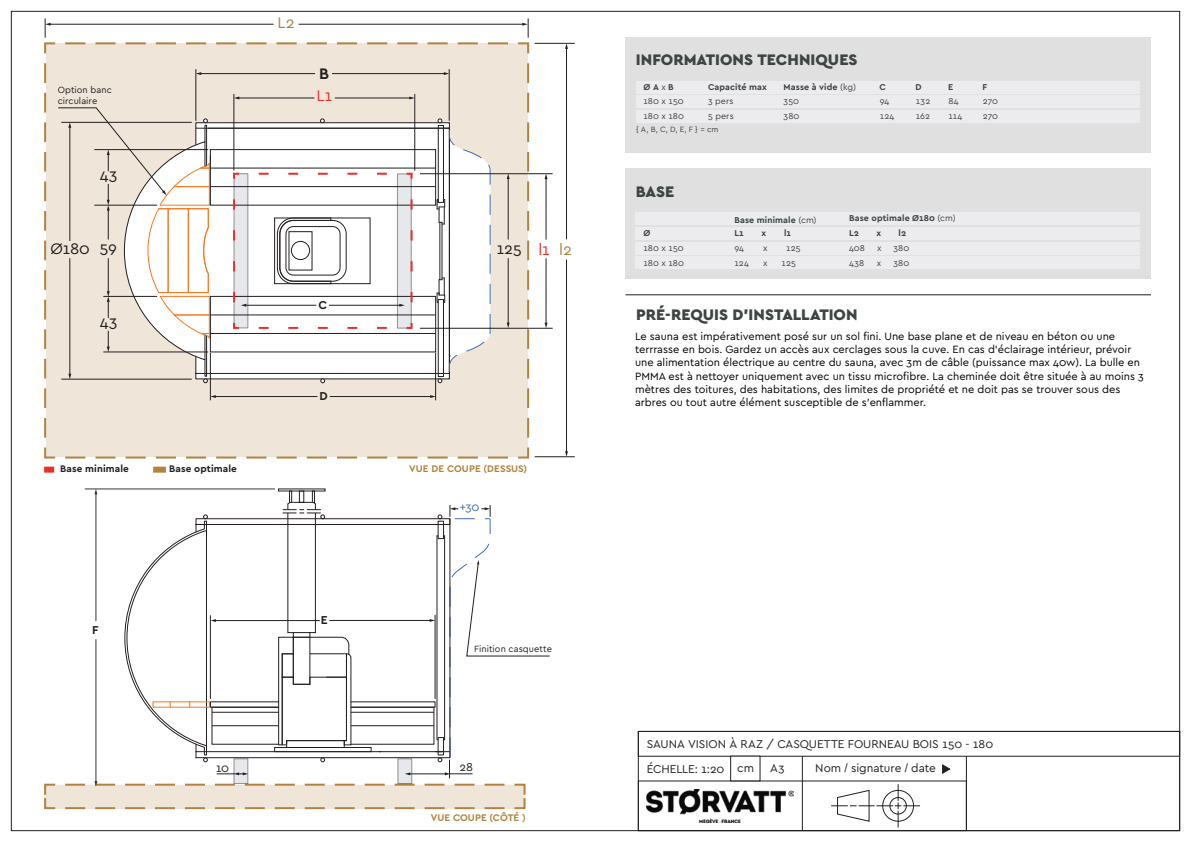
<style>
.page{position:relative;width:1191px;height:842px;background:#fff}
.page>*{position:absolute;margin:0;border:0;box-sizing:border-box;transform-origin:0 0}
.t1{font:900 16px "Cera PRO";letter-spacing:-.005em;color:#3e4444}
.t2{font:16px "Cera PRO";letter-spacing:-.005em;color:#231f20}
.t3{font:16px "Cera PRO";color:#b18240}
.t4{font:16px "Cera PRO";color:#ea2e2e}
.t5{font:700 16px "Cera PRO";color:#231f20}
.t6{font:12px "Cera PRO";color:#231f20}
.t7{font:700 12px "Cera PRO";color:#231f20}
.t8{font:12px "Cera PRO";color:#406eb1}
.t9{font:11.8px/23.9px "Cera PRO";letter-spacing:-.005em;color:#231f20}
.t10{font:11px/13.2px "Cera PRO";color:#000}
.t11{font:700 10px "Cera PRO";letter-spacing:.005em;color:#b18240}
.t12{font:700 10px "Cera PRO";letter-spacing:.01em;color:#231f20}
.t13{font:9.4px/11.3px "Cera PRO";letter-spacing:.005em;color:#231f20}
.t14{font:8.9px/15.1px "Cera PRO";letter-spacing:.01em;color:#3e4444}
.t15{font:700 8.9px/13.7px "Cera PRO";letter-spacing:.015em;color:#3e4444}
.t16{font:8px "Cera PRO";color:#3e4444}
.s1{color:#ea2e2e}
.s2{font-weight:400}
.s3{font-family:"Arial"}
</style>
<div class="page">
<hr style="left:534px;top:43px;width:41px;height:1px;background:#231f20">
<hr style="left:534px;top:457px;width:41px;height:1px;background:#231f20">
<hr style="left:566px;top:48px;width:1px;height:191px;background:#231f20">
<svg style="left:565px;top:43px;width:3px;height:6px"></svg>
<hr style="left:420px;top:174px;width:132px;height:1px;background:#231f20">
<hr style="left:546px;top:178px;width:1px;height:62px;background:#231f20">
<hr style="left:566px;top:259px;width:1px;height:193px;background:#231f20">
<svg style="left:565px;top:451px;width:3px;height:6px"></svg>
<hr style="left:546px;top:258px;width:1px;height:66px;background:#231f20">
<hr style="left:420px;top:328px;width:132px;height:1px;background:#231f20">
<svg style="left:44px;top:467px;width:11px;height:6px"></svg>
<div style="left:153px;top:467px;width:13px;height:6px;background:#b18240"></div>
<div style="left:625px;top:38px;width:525px;height:115px;background:#e1e0e0"></div>
<div style="left:636px;top:81px;width:503px;height:12px;background:#ececef"></div>
<div style="left:636px;top:96px;width:503px;height:12px;background:#ececef"></div>
<div style="left:636px;top:110px;width:503px;height:12px;background:#ececef"></div>
<div style="left:625px;top:169px;width:525px;height:110px;background:#e1e0e0"></div>
<div style="left:636px;top:213px;width:503px;height:12px;background:#ececef"></div>
<div style="left:636px;top:227px;width:503px;height:13px;background:#ececef"></div>
<div style="left:636px;top:242px;width:503px;height:12px;background:#ececef"></div>
<div style="left:636px;top:257px;width:503px;height:12px;background:#ececef"></div>
<hr style="left:625px;top:294px;width:526px;height:1px;background:#231f20">
<svg style="left:831px;top:784px;width:89px;height:43px"></svg>
<div style="left:638px;top:780px;width:329px;height:51px;border:1px solid #231f20"></div>
<hr style="left:802px;top:756px;width:1px;height:75px;background:#231f20">
<hr style="left:966px;top:756px;width:1px;height:75px;background:#231f20">
<div style="left:638px;top:731px;width:542px;height:26px;border:1px solid #231f20"></div>
<svg style="left:942px;top:764px;width:9px;height:10px"></svg>
<img style="left:646px;top:789px;width:147px;height:33px">
<svg style="left:44px;top:489px;width:506px;height:321px"></svg>
<svg style="left:44px;top:18px;width:486px;height:441px"></svg>
<div style="left:291px;top:241px;width:19px;height:19px;border:1px solid #231f20;border-radius:50%"></div>
<div style="left:730px;top:756px;width:30px;height:25px;background:#fff"></div>
<p class="t13" style="left:58px;top:84px;width:56px">Option banc circulaire</p>
<h1 class="t3" style="left:277px;top:12px;width:19px">L2</h1>
<h1 class="t5" style="left:319px;top:63px;width:11px">B</h1>
<h1 class="t4" style="left:316px;top:85px;width:17px">L1</h1>
<h1 class="t2" style="left:100px;top:164px;width:19px">43</h1>
<h1 class="t2" style="left:51px;top:238px;width:41px">Ø180</h1>
<h1 class="t2" style="left:100px;top:237px;width:18px">59</h1>
<h1 class="t2" style="left:496px;top:238px;width:55px">125 <span class="s1">l1</span></h1>
<h1 class="t3" style="left:559px;top:238px;width:14px">l2</h1>
<h1 class="t2" style="left:100px;top:311px;width:19px">43</h1>
<p class="t7" style="left:318px;top:297px;width:10px">C</p>
<p class="t7" style="left:320px;top:388px;width:10px">D</p>
<p class="t12" style="left:60px;top:462px;width:70px">Base minimale</p>
<p class="t12" style="left:169px;top:462px;width:69px">Base optimale</p>
<p class="t11" style="left:409px;top:462px;width:120px">VUE DE COUPE (DESSUS)</p>
<p class="t8" style="left:459px;top:499px;width:22px">+30</p>
<p class="t7" style="left:92px;top:622px;width:8px">F</p>
<p class="t7" style="left:321px;top:612px;width:8px">E</p>
<p class="t13" style="left:474px;top:643px;width:79px">Finition casquette</p>
<p class="t6" style="left:216px;top:760px;width:15px">10</p>
<p class="t6" style="left:459px;top:759px;width:15px">28</p>
<p class="t11" style="left:431px;top:811px;width:97px">VUE COUPE (CÔTÉ )</p>
<h1 class="t1" style="left:636px;top:49px;width:223px">INFORMATIONS TECHNIQUES</h1>
<p class="t15" style="left:643px;top:79px;width:32px">Ø A <span class="s2">x</span> B</p>
<p class="t15" style="left:708px;top:79px;width:60px">Capacité max</p>
<p class="t15" style="left:783px;top:79px;width:74px">Masse à vide <span class="s2">(kg)</span></p>
<p class="t14" style="left:643px;top:93px;width:42px">180 x 150</p>
<p class="t14" style="left:708px;top:93px;width:27px">3 pers</p>
<p class="t14" style="left:783px;top:93px;width:17px">350</p>
<p class="t14" style="left:643px;top:108px;width:42px">180 x 180</p>
<p class="t14" style="left:708px;top:108px;width:27px">5 pers</p>
<p class="t14" style="left:783px;top:108px;width:17px">380</p>
<p class="t16" style="left:636px;top:124px;width:84px">{ A, B, C, D, E, F } = cm</p>
<p class="t15" style="left:879px;top:79px;width:8px">C</p>
<p class="t14" style="left:879px;top:108px;width:16px">124</p>
<p class="t14" style="left:879px;top:93px;width:11px">94</p>
<p class="t15" style="left:915px;top:79px;width:8px">D</p>
<p class="t14" style="left:916px;top:108px;width:16px">162</p>
<p class="t14" style="left:916px;top:93px;width:16px">132</p>
<p class="t15" style="left:948px;top:79px;width:7px">E</p>
<p class="t14" style="left:948px;top:108px;width:15px">114</p>
<p class="t14" style="left:948px;top:93px;width:12px">84</p>
<p class="t15" style="left:982px;top:79px;width:6px">F</p>
<p class="t14" style="left:983px;top:108px;width:17px">270</p>
<p class="t14" style="left:983px;top:93px;width:17px">270</p>
<h1 class="t1" style="left:636px;top:180px;width:40px">BASE</h1>
<p class="t15" style="left:643px;top:226px;width:8px">Ø</p>
<p class="t15" style="left:734px;top:212px;width:84px">Base minimale <span class="s2">(cm)<br></span>L1</p>
<p class="t15" style="left:761px;top:226px;width:6px">x</p>
<p class="t15" style="left:784px;top:226px;width:9px">l1</p>
<p class="t15" style="left:849px;top:210px;width:108px;line-height:15.1px">Base optimale Ø180 <span class="s2">(cm)<br></span>L2</p>
<p class="t15" style="left:876px;top:226px;width:6px">x</p>
<p class="t15" style="left:898px;top:226px;width:9px">l2</p>
<p class="t14" style="left:643px;top:240px;width:42px">180 x 150<br>180 x 180</p>
<h1 class="t1" style="left:636px;top:304px;width:223px">PRÉ-REQUIS D’INSTALLATION</h1>
<p class="t14" style="left:849px;top:240px;width:17px">408</p>
<p class="t14" style="left:877px;top:240px;width:6px">x</p>
<p class="t14" style="left:893px;top:240px;width:17px">380</p>
<p class="t14" style="left:849px;top:255px;width:17px">438</p>
<p class="t14" style="left:876px;top:255px;width:6px">x</p>
<p class="t14" style="left:893px;top:255px;width:17px">380</p>
<p class="t14" style="left:734px;top:240px;width:11px">94</p>
<p class="t14" style="left:763px;top:240px;width:6px">x</p>
<p class="t14" style="left:786px;top:240px;width:16px">125</p>
<p class="t14" style="left:734px;top:255px;width:16px">124</p>
<p class="t14" style="left:763px;top:255px;width:6px">x</p>
<p class="t14" style="left:781px;top:255px;width:16px">125</p>
<p class="t10" style="left:635px;top:329px;width:510px">Le sauna est impérativement posé sur un sol fini. Une base plane et de niveau en béton ou une terrrasse en bois. Gardez un accès aux cerclages sous la cuve. En cas d’éclairage intérieur, prévoir une alimentation électrique au centre du sauna, avec 3m de câble (puissance max 40w). La bulle en PMMA est à nettoyer uniquement avec un tissu microfibre. La cheminée doit être située à au moins 3 mètres des toitures, des habitations, des limites de propriété et ne doit pas se trouver sous des arbres ou tout autre élément susceptible de s'enflammer.</p>
<p class="t9" style="left:737px;top:731px;width:257px;text-indent:-90px">SAUNA VISION À RAZ / CASQUETTE FOURNEAU BOIS 150 - 180 cm</p>
<p class="t9" style="left:647px;top:757px;width:79px">ÉCHELLE: 1:20</p>
<p class="t9" style="left:770px;top:755px;width:16px">A3</p>
<p class="t9" style="left:815px;top:755px;width:122px">Nom <span class="s3">/</span> signature <span class="s3">/</span> date</p>
</div>
